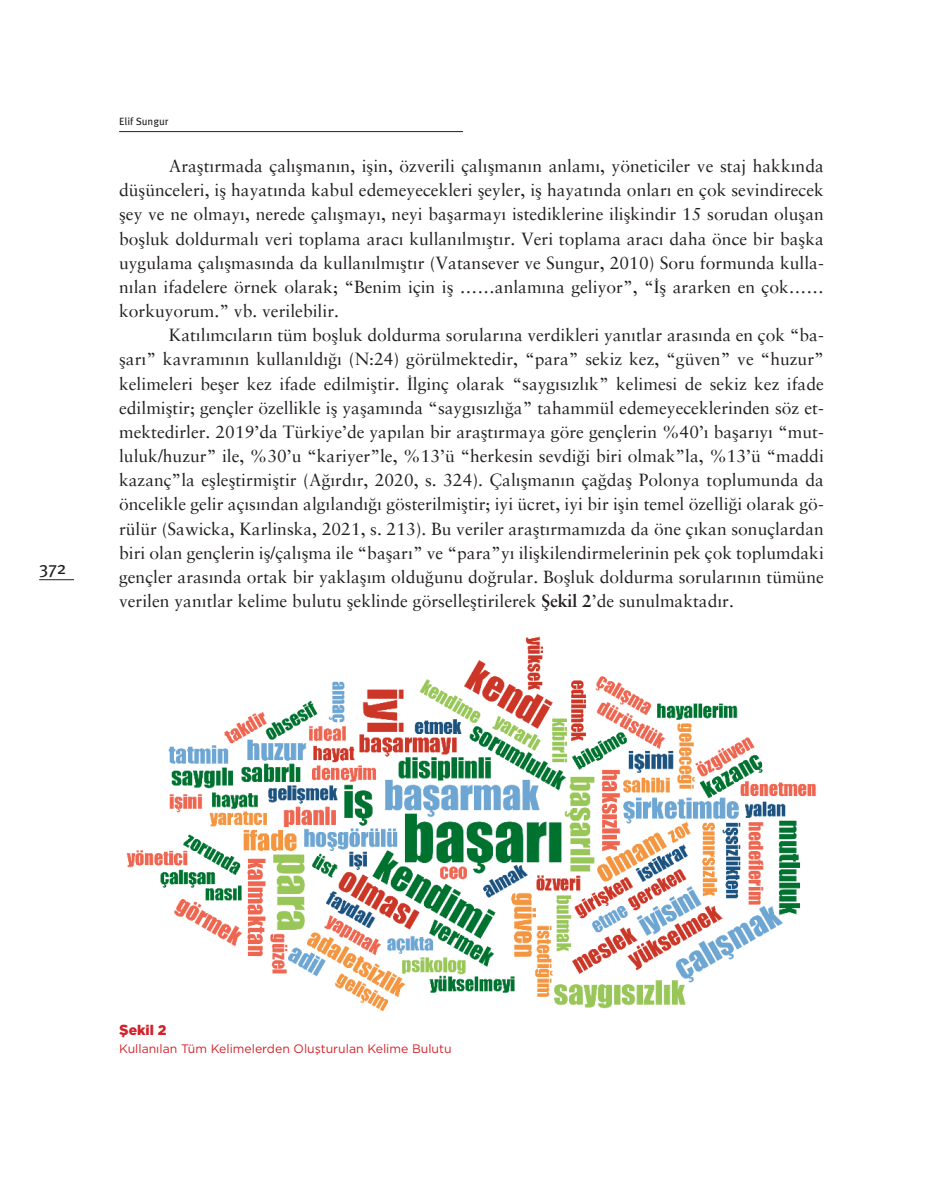
<style>
.page{position:relative;width:943px;height:1191px;background:#fff}
.page>*{position:absolute;margin:0;border:0;box-sizing:border-box;transform-origin:0 0}
.metin_2_iceriden{font:17.5px/24.2px "Sabon TR";color:#231f20;text-align:justify}
.t1{font:17.5px "Meta Pro";color:#231f20}
.metin_1{font:900 14px "Gotham";color:#d1232a}
.tablo_aciklama{font:12.25px "Gotham";color:#d1232a}
.t2{font:10.5px "Meta Pro";color:#231f20}
.s1{font-weight:700}
.s2{font-family:"Gotham S Sm"}
</style>
<div class="page">
<hr style="left:119px;top:131px;width:344px;height:1px;background:#231f20">
<hr style="left:39px;top:579px;width:35px;height:1px;background:#231f20">
<img style="left:126px;top:636px;width:691px;height:375px">
<p class="t1" style="left:39px;top:557px;width:29px">372</p>
<p class="t2" style="left:119px;top:115px;width:51px">Elif Sungur</p>
<p class="metin_2_iceriden" style="left:119px;top:154px;width:706px;text-indent:50px">Araştırmada çalışmanın, işin, özverili çalışmanın anlamı, yöneticiler ve staj hakkında düşünceleri, iş hayatında kabul edemeyecekleri şeyler, iş hayatında onları en çok sevindirecek şey ve ne olmayı, nerede çalışmayı, neyi başarmayı istediklerine ilişkindir 15 sorudan oluşan boşluk doldurmalı veri toplama aracı kullanılmıştır. Veri toplama aracı daha önce bir başka uygulama çalışmasında da kullanılmıştır (Vatansever ve Sungur, 2010) Soru formunda kulla&shy;nılan ifadelere örnek olarak; “Benim için iş ……anlamına geliyor”, “İş ararken en çok…… korkuyorum.” vb. verilebilir.</p>
<p class="metin_2_iceriden" style="left:119px;top:323px;width:706px;text-indent:50px">Katılımcıların tüm boşluk doldurma sorularına verdikleri yanıtlar arasında en çok “ba&shy;şarı” kavramının kullanıldığı (N:24) görülmektedir, “para” sekiz kez, “güven” ve “huzur” kelimeleri beşer kez ifade edilmiştir. İlginç olarak “saygısızlık” kelimesi de sekiz kez ifade edilmiştir; gençler özellikle iş yaşamında “saygısızlığa” tahammül edemeyeceklerinden söz et&shy;mektedirler. 2019’da Türkiye’de yapılan bir araştırmaya göre gençlerin %40’ı başarıyı “mut&shy;luluk/huzur” ile, %30’u “kariyer”le, %13’ü “herkesin sevdiği biri olmak”la, %13’ü “maddi kazanç”la eşleştirmiştir (Ağırdır, 2020, s. 324). Çalışmanın çağdaş Polonya toplumunda da öncelikle gelir açısından algılandığı gösterilmiştir; iyi ücret, iyi bir işin temel özelliği olarak gö&shy;rülür (Sawicka, Karlinska, 2021, s. 213). Bu veriler araştırmamızda da öne çıkan sonuçlardan biri olan gençlerin iş/çalışma ile “başarı” ve “para”yı ilişkilendirmelerinin pek çok toplumdaki gençler arasında ortak bir yaklaşım olduğunu doğrular. Boşluk doldurma sorularının tümüne verilen yanıtlar kelime bulutu şeklinde görselleştirilerek <span class="s1">Şekil 2</span>’de sunulmaktadır.</p>
<p class="metin_1" style="left:119px;top:1022px;width:49px"><span class="s2">Ş</span>ekil 2</p>
<p class="tablo_aciklama" style="left:119px;top:1040px;width:334px">Kullanılan Tüm Kelimelerden Oluşturulan Kelime Bulutu</p>
</div>
